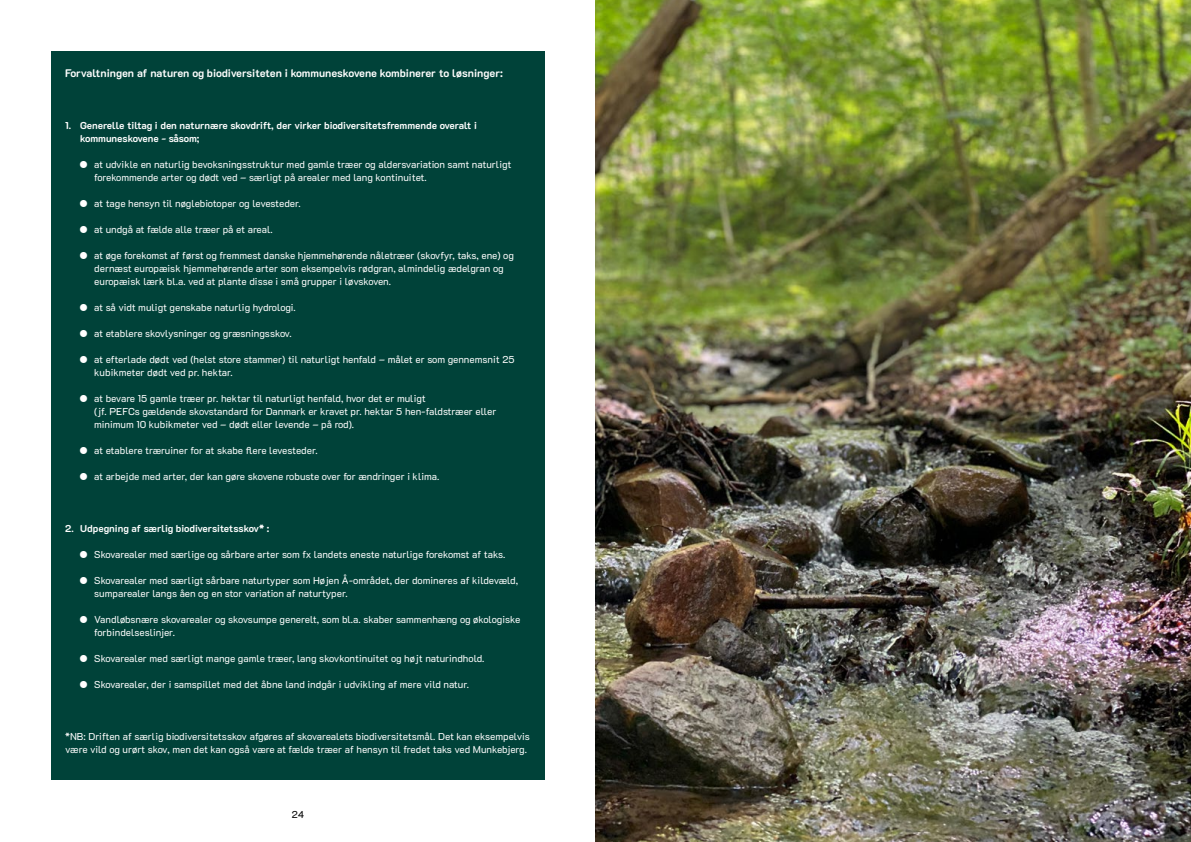
<style>
.page{position:relative;width:1191px;height:842px;background:#fff}
.page>*{position:absolute;margin:0;border:0;box-sizing:border-box;transform-origin:0 0}
.t1{font:700 11px "K2 D";color:#fff}
.t2{font:10px/13px "K2 D";color:#fff}
.t3{font:700 10px/13px "K2 D";color:#fff}
.t4{font:10px "K2 D";color:#000}
.s1{font-family:"ESRIAMFM Water"}
</style>
<div class="page">
<div style="left:51px;top:51px;width:493px;height:729px;background:#004239"></div>
<img style="left:595px;top:0;width:596px;height:842px">
<p class="t1" style="left:65px;top:67px;width:439px">Forvaltningen af naturen og biodiversiteten i kommuneskovene kombinerer to løsninger:</p>
<p class="t3" style="left:80px;top:119px;width:398px;text-indent:-15px">1. Generelle tiltag i den naturnære skovdrift, der virker biodiversitetsfremmende overalt i kommuneskovene - såsom;</p>
<p class="t2" style="left:94px;top:158px;width:418px;text-indent:-14px"><span class="s1">l</span> at udvikle en naturlig bevoksningsstruktur med gamle træer og aldersvariation samt naturligt forekommende arter og dødt ved – særligt på arealer med lang kontinuitet.</p>
<p class="t2" style="left:80px;top:197px;width:222px"><span class="s1">l</span> at tage hensyn til nøglebiotoper og levesteder.</p>
<p class="t2" style="left:80px;top:223px;width:194px"><span class="s1">l</span> at undgå at fælde alle træer på et areal.</p>
<p class="t2" style="left:94px;top:249px;width:421px;text-indent:-14px"><span class="s1">l</span> at øge forekomst af først og fremmest danske hjemmehørende nåletræer (skovfyr, taks, ene) og dernæst europæisk hjemmehørende arter som eksempelvis rødgran, almindelig ædelgran og europæisk lærk bl.a. ved at plante disse i små grupper i løvskoven.</p>
<p class="t2" style="left:80px;top:301px;width:217px"><span class="s1">l</span> at så vidt muligt genskabe naturlig hydrologi.</p>
<p class="t2" style="left:80px;top:327px;width:213px"><span class="s1">l</span> at etablere skovlysninger og græsningsskov.</p>
<p class="t2" style="left:94px;top:353px;width:422px;text-indent:-14px"><span class="s1">l</span> at efterlade dødt ved (helst store stammer) til naturligt henfald – målet er som gennemsnit 25 kubikmeter dødt ved pr. hektar.</p>
<p class="t2" style="left:94px;top:392px;width:404px;text-indent:-14px"><span class="s1">l</span> at bevare 15 gamle træer pr. hektar til naturligt henfald, hvor det er muligt<br>(jf. PEFCs gældende skovstandard for Danmark er kravet pr. hektar 5 hen-faldstræer eller minimum 10 kubikmeter ved – dødt eller levende – på rod).</p>
<p class="t2" style="left:80px;top:444px;width:239px"><span class="s1">l</span> at etablere træruiner for at skabe flere levesteder.</p>
<p class="t2" style="left:80px;top:470px;width:361px"><span class="s1">l</span> at arbejde med arter, der kan gøre skovene robuste over for ændringer i klima.</p>
<p class="t3" style="left:65px;top:522px;width:206px">2. Udpegning af særlig biodiversitetsskov* :</p>
<p class="t2" style="left:80px;top:548px;width:426px"><span class="s1">l</span> Skovarealer med særlige og sårbare arter som fx landets eneste naturlige forekomst af taks.</p>
<p class="t2" style="left:94px;top:574px;width:425px;text-indent:-14px"><span class="s1">l</span> Skovarealer med særligt sårbare naturtyper som Højen Å-området, der domineres af kildevæld, sumparealer langs åen og en stor variation af naturtyper.</p>
<p class="t2" style="left:94px;top:613px;width:427px;text-indent:-14px"><span class="s1">l</span> Vandløbsnære skovarealer og skovsumpe generelt, som bl.a. skaber sammenhæng og økologiske forbindelseslinjer.</p>
<p class="t2" style="left:80px;top:652px;width:406px"><span class="s1">l</span> Skovarealer med særligt mange gamle træer, lang skovkontinuitet og højt naturindhold.</p>
<p class="t2" style="left:80px;top:678px;width:390px"><span class="s1">l</span> Skovarealer, der i samspillet med det åbne land indgår i udvikling af mere vild natur.</p>
<p class="t2" style="left:65px;top:730px;width:466px">*NB: Driften af særlig biodiversitetsskov afgøres af skovarealets biodiversitetsmål. Det kan eksempelvis være vild og urørt skov, men det kan også være at fælde træer af hensyn til fredet taks ved Munkebjerg.</p>
<p class="t4" style="left:292px;top:809px;width:14px">24</p>
</div>
